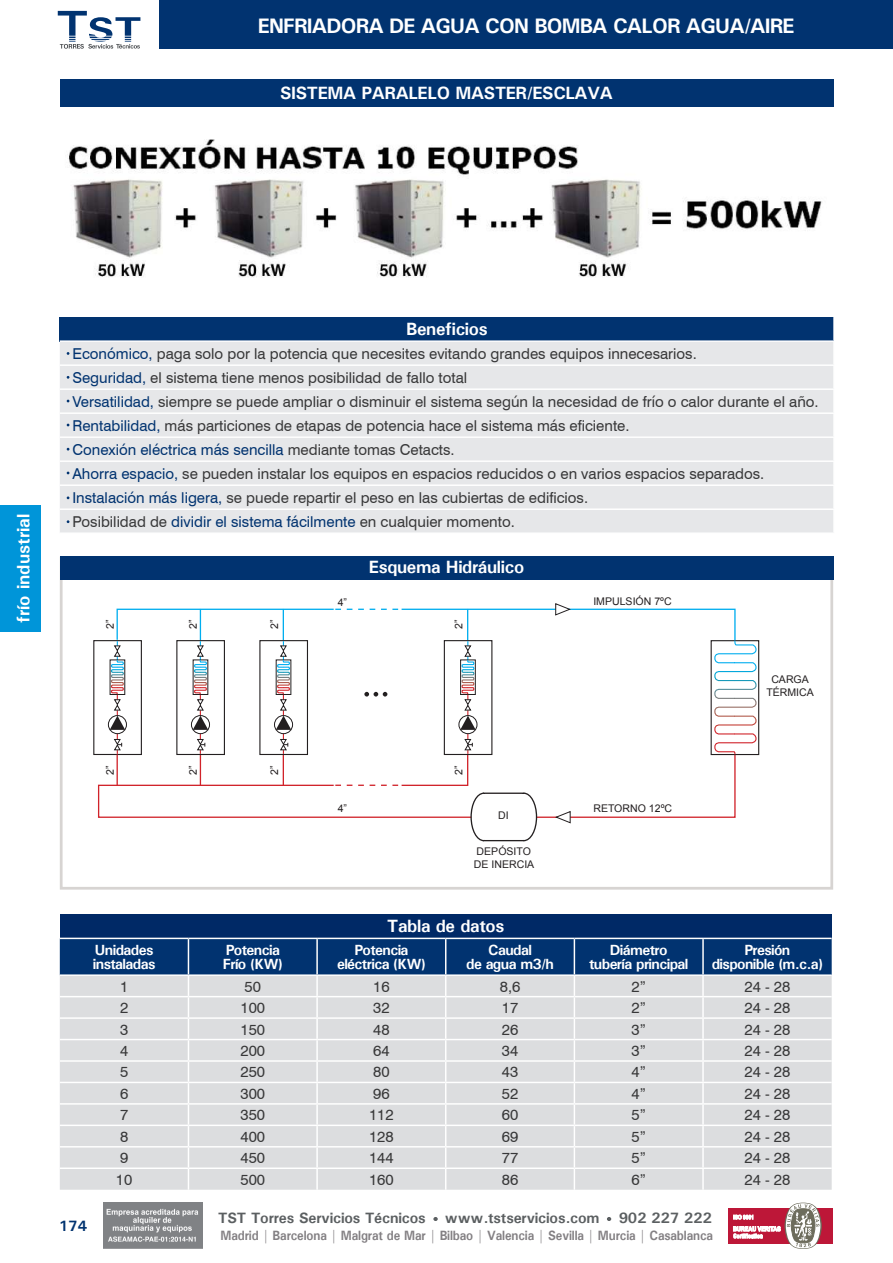
<style>
.page{position:relative;width:893px;height:1263px;background:#fff}
.page>*{position:absolute;margin:0;border:0;box-sizing:border-box;transform-origin:0 0}
.t1{font:700 21px "Univers";letter-spacing:-.04em;color:#fff}
.t2{font:700 18px "Univers";color:#fff}
.t3{font:700 17.85px "Univers";letter-spacing:-.02em;color:#fff}
.t4{font:15px/24px "Swiss 721 BT";color:#383839}
.t5{font:700 15px "Univers";letter-spacing:-.01em;color:#5b5f61}
.t6{font:700 15px "Univers";color:#013370}
.t7{font:700 14.85px/14.9px "Univers";letter-spacing:-.04em;color:#fff;text-align:center}
.t8{font:700 13.5px "Univers";letter-spacing:-.01em;color:#838083;scale:.91 1}
.t9{font:10.5px/12.6px "Arial";color:#231f20}
.s1{color:#013370}
</style>
<div class="page">
<div style="left:0;top:505px;width:41px;height:126px;background:#0095d9"></div>
<div style="left:159px;top:0;width:734px;height:49px;background:#013370"></div>
<svg style="left:58px;top:11px;width:82px;height:38px"></svg>
<div style="left:728px;top:1208px;width:105px;height:35px;background:#bd1738"></div>
<svg style="left:733px;top:1202px;width:89px;height:47px"></svg>
<svg style="left:433px;top:1217px;width:5px;height:4px"></svg>
<svg style="left:607px;top:1217px;width:4px;height:4px"></svg>
<img style="left:103px;top:1202px;width:99px;height:47px">
<div style="left:60px;top:556px;width:773px;height:334px;border:3px solid #d7d4d2"></div>
<div style="left:60px;top:80px;width:773px;height:27px;background:#013370"></div>
<img style="left:67px;top:139px;width:755px;height:138px">
<div style="left:60px;top:317px;width:774px;height:24px;background:#013370"></div>
<div style="left:60px;top:342px;width:773px;height:190px;background:#e6e7e9"></div>
<hr style="left:833px;top:317px;width:2px;height:23px;background:#fff">
<hr style="left:60px;top:340px;width:775px;height:2px;background:#fff">
<hr style="left:60px;top:364px;width:775px;height:2px;background:#fff">
<hr style="left:60px;top:388px;width:775px;height:2px;background:#fff">
<hr style="left:60px;top:412px;width:775px;height:2px;background:#fff">
<hr style="left:60px;top:436px;width:775px;height:2px;background:#fff">
<hr style="left:60px;top:460px;width:775px;height:2px;background:#fff">
<hr style="left:60px;top:484px;width:775px;height:2px;background:#fff">
<hr style="left:60px;top:508px;width:775px;height:2px;background:#fff">
<div style="left:60px;top:556px;width:773px;height:24px;background:#013370"></div>
<div style="left:711px;top:640px;width:48px;height:115px;border:1px solid #231f20"></div>
<svg style="left:97px;top:603px;width:660px;height:239px"></svg>
<div style="left:60px;top:914px;width:772px;height:24px;background:#002966"></div>
<svg style="left:60px;top:938px;width:772px;height:252px;background:#c0c7d1"></svg>
<hr style="left:703px;top:1167px;width:129px;height:2px;background:#fff">
<hr style="left:702px;top:1169px;width:2px;height:21px;background:#fff">
<h1 class="t1" style="left:258px;top:13px;width:538px">ENFRIADORA DE AGUA CON BOMBA CALOR AGUA/AIRE</h1>
<p class="t3" style="left:280px;top:82px;width:335px">SISTEMA PARALELO MASTER/ESCLAVA</p>
<p class="t2" style="left:12px;top:623px;width:110px;rotate:-90deg">frío industrial</p>
<p class="t3" style="left:406px;top:318px;width:83px">Beneficios</p>
<p class="t4" style="left:72px;top:341px;width:748px"><span class="s1">Económico,</span> paga solo por la potencia que necesites evitando grandes equipos innecesarios.<br><span class="s1">Seguridad,</span> el sistema tiene menos posibilidad de fallo total<br><span class="s1">Versatilidad,</span> siempre se puede ampliar o disminuir el sistema según la necesidad de frío o calor durante el año.<br><span class="s1">Rentabilidad,</span> más particiones de etapas de potencia hace el sistema más eficiente.<br><span class="s1">Conexión eléctrica más sencilla</span> mediante tomas Cetacts.<br><span class="s1">Ahorra espacio,</span> se pueden instalar los equipos en espacios reducidos o en varios espacios separados.<br><span class="s1">Instalación más ligera,</span> se puede repartir el peso en las cubiertas de edificios.<br>Posibilidad de <span class="s1">dividir el sistema fácilmente</span> en cualquier momento.</p>
<p class="t3" style="left:369px;top:555px;width:157px">Esquema Hidráulico</p>
<p class="t9" style="left:104px;top:629px;width:11px;rotate:-90deg">2”</p>
<p class="t9" style="left:104px;top:775px;width:11px;rotate:-90deg">2”</p>
<p class="t9" style="left:187px;top:629px;width:11px;rotate:-90deg">2”</p>
<p class="t9" style="left:187px;top:775px;width:11px;rotate:-90deg">2”</p>
<p class="t9" style="left:268px;top:629px;width:11px;rotate:-90deg">2”</p>
<p class="t9" style="left:268px;top:775px;width:11px;rotate:-90deg">2”</p>
<p class="t9" style="left:338px;top:596px;width:11px">4”</p>
<p class="t9" style="left:593px;top:595px;width:80px">IMPULSIÓN 7ºC</p>
<p class="t9" style="left:453px;top:629px;width:11px;rotate:-90deg">2”</p>
<p class="t9" style="left:453px;top:775px;width:11px;rotate:-90deg">2”</p>
<p class="t9" style="left:338px;top:802px;width:11px">4”</p>
<p class="t9" style="left:593px;top:802px;width:80px">RETORNO 12ºC</p>
<p class="t9" style="left:498px;top:809px;width:12px">DI</p>
<p class="t9" style="left:474px;top:845px;width:62px">DEPÓSITO<br>DE INERCIA</p>
<p class="t3" style="left:387px;top:915px;width:118px">Tabla de datos</p>
<p class="t9" style="left:766px;top:673px;width:49px;text-align:center">CARGA<br>TÉRMICA</p>
<p class="t7" style="left:93px;top:942px;width:64px;text-align:left">Unidades instaladas</p>
<p class="t7" style="left:223px;top:942px;width:61px;text-align:left">Potencia<br>Frío (KW)</p>
<p class="t7" style="left:337px;top:942px;width:90px">Potencia eléctrica (KW)</p>
<p class="t7" style="left:466px;top:942px;width:89px">Caudal<br>de agua m3/h</p>
<p class="t7" style="left:589px;top:942px;width:101px">Diámetro tubería principal</p>
<p class="t7" style="left:712px;top:942px;width:113px">Presión disponible (m.c.a)</p>
<p class="t4" style="left:120px;top:974px;width:10px">1</p>
<p class="t4" style="left:245px;top:974px;width:18px">50</p>
<p class="t4" style="left:373px;top:974px;width:18px">16</p>
<p class="t4" style="left:500px;top:974px;width:22px">8,6</p>
<p class="t4" style="left:631px;top:974px;width:16px">2”</p>
<p class="t4" style="left:744px;top:974px;width:47px">24 - 28</p>
<p class="t4" style="left:120px;top:995px;width:10px">2</p>
<p class="t4" style="left:240px;top:995px;width:26px">100</p>
<p class="t4" style="left:373px;top:995px;width:18px">32</p>
<p class="t4" style="left:502px;top:995px;width:18px">17</p>
<p class="t4" style="left:631px;top:995px;width:16px">2”</p>
<p class="t4" style="left:744px;top:995px;width:47px">24 - 28</p>
<p class="t4" style="left:120px;top:1017px;width:10px">3</p>
<p class="t4" style="left:240px;top:1017px;width:26px">150</p>
<p class="t4" style="left:373px;top:1017px;width:18px">48</p>
<p class="t4" style="left:502px;top:1017px;width:18px">26</p>
<p class="t4" style="left:631px;top:1017px;width:16px">3”</p>
<p class="t4" style="left:744px;top:1017px;width:47px">24 - 28</p>
<p class="t4" style="left:120px;top:1038px;width:10px">4</p>
<p class="t4" style="left:240px;top:1038px;width:26px">200</p>
<p class="t4" style="left:373px;top:1038px;width:18px">64</p>
<p class="t4" style="left:502px;top:1038px;width:18px">34</p>
<p class="t4" style="left:631px;top:1038px;width:16px">3”</p>
<p class="t4" style="left:744px;top:1038px;width:47px">24 - 28</p>
<p class="t4" style="left:120px;top:1060px;width:10px">5</p>
<p class="t4" style="left:240px;top:1060px;width:26px">250</p>
<p class="t4" style="left:373px;top:1060px;width:18px">80</p>
<p class="t4" style="left:502px;top:1060px;width:18px">43</p>
<p class="t4" style="left:631px;top:1060px;width:16px">4”</p>
<p class="t4" style="left:744px;top:1060px;width:47px">24 - 28</p>
<p class="t4" style="left:120px;top:1081px;width:10px">6</p>
<p class="t4" style="left:240px;top:1081px;width:26px">300</p>
<p class="t4" style="left:373px;top:1081px;width:18px">96</p>
<p class="t4" style="left:502px;top:1081px;width:18px">52</p>
<p class="t4" style="left:631px;top:1081px;width:16px">4”</p>
<p class="t4" style="left:744px;top:1081px;width:47px">24 - 28</p>
<p class="t4" style="left:120px;top:1103px;width:10px">7</p>
<p class="t4" style="left:240px;top:1103px;width:26px">350</p>
<p class="t4" style="left:369px;top:1103px;width:26px">112</p>
<p class="t4" style="left:502px;top:1103px;width:18px">60</p>
<p class="t4" style="left:631px;top:1103px;width:16px">5”</p>
<p class="t4" style="left:744px;top:1103px;width:47px">24 - 28</p>
<p class="t4" style="left:120px;top:1124px;width:10px">8</p>
<p class="t4" style="left:240px;top:1124px;width:26px">400</p>
<p class="t4" style="left:369px;top:1124px;width:26px">128</p>
<p class="t4" style="left:502px;top:1124px;width:18px">69</p>
<p class="t4" style="left:631px;top:1124px;width:16px">5”</p>
<p class="t4" style="left:744px;top:1124px;width:47px">24 - 28</p>
<p class="t4" style="left:120px;top:1146px;width:10px">9</p>
<p class="t4" style="left:240px;top:1146px;width:26px">450</p>
<p class="t4" style="left:369px;top:1146px;width:26px">144</p>
<p class="t4" style="left:502px;top:1146px;width:18px">77</p>
<p class="t4" style="left:631px;top:1146px;width:16px">5”</p>
<p class="t4" style="left:744px;top:1146px;width:47px">24 - 28</p>
<p class="t4" style="left:116px;top:1167px;width:18px">10</p>
<p class="t4" style="left:240px;top:1167px;width:26px">500</p>
<p class="t4" style="left:369px;top:1167px;width:26px">160</p>
<p class="t4" style="left:502px;top:1167px;width:18px">86</p>
<p class="t4" style="left:631px;top:1167px;width:16px">6”</p>
<p class="t4" style="left:744px;top:1167px;width:47px">24 - 28</p>
<p class="t6" style="left:59px;top:1216px;width:30px">174</p>
<p class="t5" style="left:218px;top:1208px;width:209px">TST Torres Servicios Técnicos</p>
<p class="t5" style="left:445px;top:1208px;width:156px">www.tstservicios.com</p>
<p class="t5" style="left:619px;top:1208px;width:95px">902 227 222</p>
<p class="t8" style="left:220px;top:1226px;width:543px">Madrid | Barcelona | Malgrat de Mar | Bilbao | Valencia | Sevilla | Murcia | Casablanca</p>
</div>
